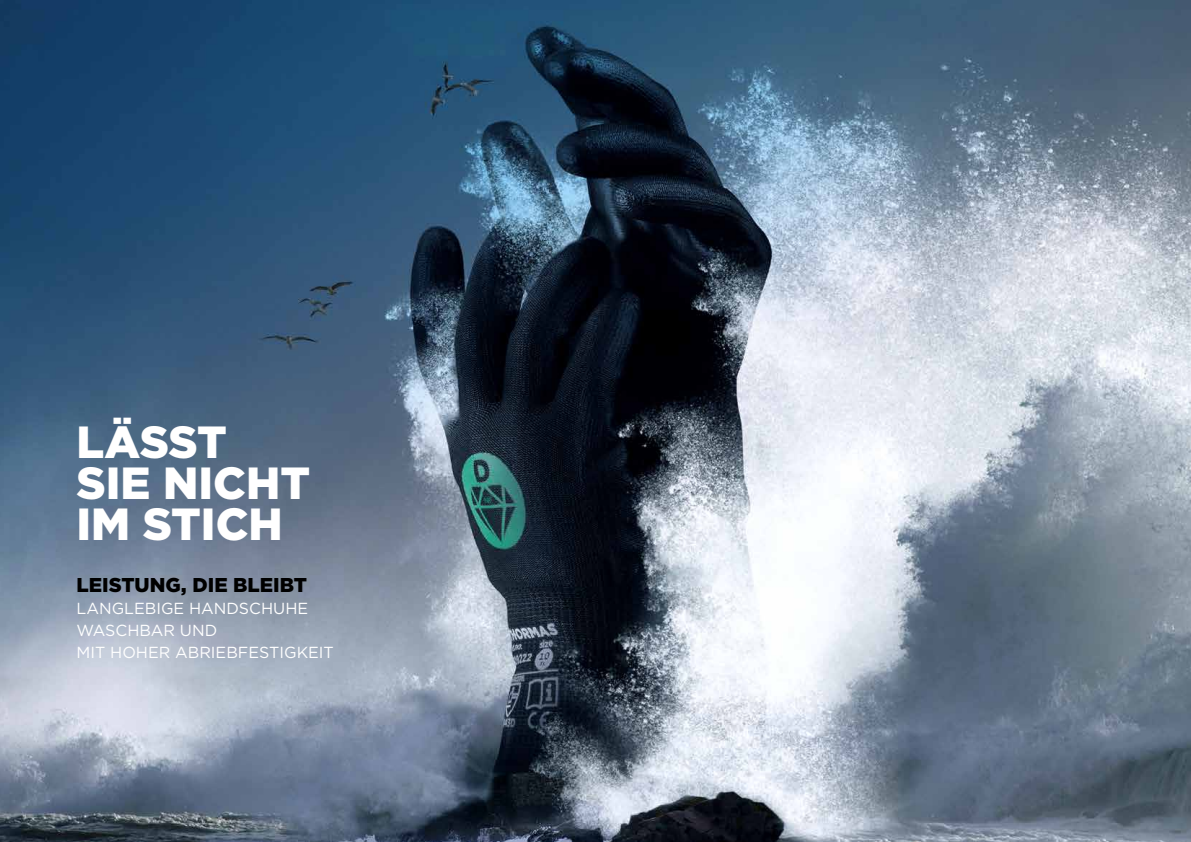
<style>
.page{position:relative;width:1191px;height:842px;background:#fff}
.page>*{position:absolute;margin:0;border:0;box-sizing:border-box;transform-origin:0 0}
.t1{font:900 45px/41px "Gotham";color:#fff}
.t2{font:900 20px "Gotham";color:#000}
.t3{font:16px/22px "Gotham";color:#fff}
</style>
<div class="page">
<img style="left:0;top:0;width:1191px;height:842px">
<h1 class="t1" style="left:77px;top:421px;width:235px">LÄSST<br>SIE NICHT<br>IM STICH</h1>
<p class="t2" style="left:77px;top:571px;width:232px">LEISTUNG, DIE BLEIBT</p>
<p class="t3" style="left:77px;top:597px;width:259px">LANGLEBIGE HANDSCHUHE<br>WASCHBAR UND<br>MIT HOHER ABRIEBFESTIGKEIT</p>
</div>
